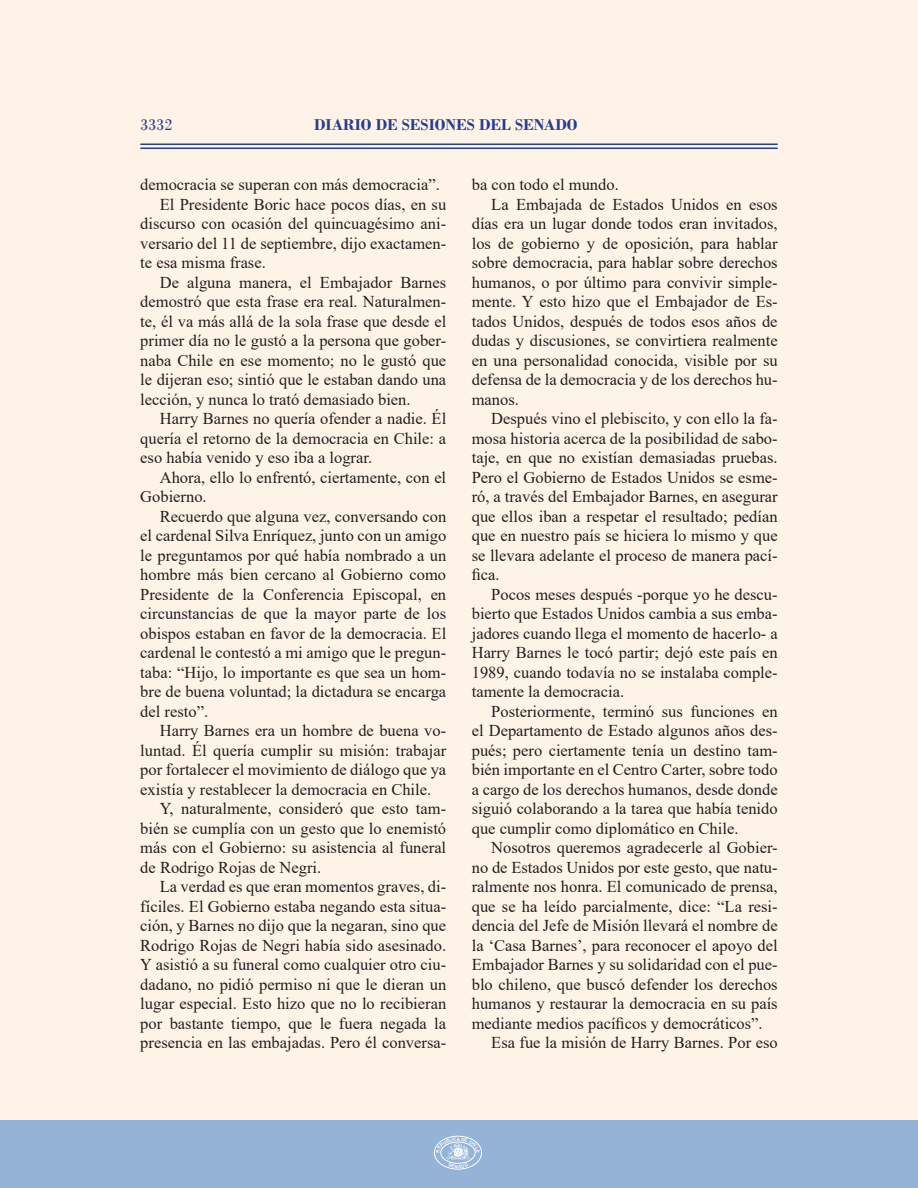
<style>
.page{position:relative;width:918px;height:1188px;background:#fff}
.page>*{position:absolute;margin:0;border:0;box-sizing:border-box;transform-origin:0 0}
.Párrafo_Texto_Sesión{font:16.5px/19.5px "Times New Roman";color:#231f20;text-align:justify}
.t1{font:700 16.5px "Bodoni";color:#253f8e}
.t2{font:16.5px "Bodoni";color:#253f8e}
.t3{font:700 4.5px "Arial";color:#fff}
</style>
<div class="page">
<div style="left:0;top:1120px;width:918px;height:68px;background:#95b3d7"></div>
<div style="left:434px;top:1136px;width:48px;height:33px;border:1px solid #fff;border-radius:50%"></div>
<hr style="left:140px;top:148px;width:638px;height:1px;background:#253f8e">
<hr style="left:140px;top:144px;width:638px;height:1px;background:#253f8e">
<svg style="left:436px;top:1137px;width:44px;height:31px"></svg>
<p class="t2" style="left:140px;top:115px;width:34px">3332</p>
<p class="t1" style="left:314px;top:114px;width:265px">DIARIO DE SESIONES DEL SENADO</p>
<p class="Párrafo_Texto_Sesión" style="left:140px;top:174px;width:301px">democracia se superan con más democracia”.</p>
<p class="Párrafo_Texto_Sesión" style="left:140px;top:194px;width:307px;text-indent:20px">El Presidente Boric hace pocos días, en su discurso con ocasión del quincuagésimo ani&shy;versario del 11 de septiembre, dijo exactamen&shy;te esa misma frase.</p>
<p class="Párrafo_Texto_Sesión" style="left:140px;top:272px;width:307px;text-indent:20px">De alguna manera, el Embajador Barnes demostró que esta frase era real. Naturalmen&shy;te, él va más allá de la sola frase que desde el primer día no le gustó a la persona que gober&shy;naba Chile en ese momento; no le gustó que le dijeran eso; sintió que le estaban dando una lección, y nunca lo trató demasiado bien.</p>
<p class="Párrafo_Texto_Sesión" style="left:140px;top:408px;width:307px;text-indent:20px">Harry Barnes no quería ofender a nadie. Él quería el retorno de la democracia en Chile: a eso había venido y eso iba a lograr.</p>
<p class="Párrafo_Texto_Sesión" style="left:140px;top:467px;width:307px;text-indent:20px">Ahora, ello lo enfrentó, ciertamente, con el<br>Gobierno.</p>
<p class="Párrafo_Texto_Sesión" style="left:140px;top:506px;width:307px;text-indent:20px">Recuerdo que alguna vez, conversando con el cardenal Silva Enríquez, junto con un amigo le preguntamos por qué había nombrado a un hombre más bien cercano al Gobierno como Presidente de la Conferencia Episcopal, en circunstancias de que la mayor parte de los obispos estaban en favor de la democracia. El cardenal le contestó a mi amigo que le pregun&shy;taba: “Hijo, lo importante es que sea un hom&shy;bre de buena voluntad; la dictadura se encarga del resto”.</p>
<p class="Párrafo_Texto_Sesión" style="left:140px;top:720px;width:307px;text-indent:20px">Harry Barnes era un hombre de buena vo&shy;luntad. Él quería cumplir su misión: trabajar por fortalecer el movimiento de diálogo que ya existía y restablecer la democracia en Chile.</p>
<p class="Párrafo_Texto_Sesión" style="left:140px;top:798px;width:307px;text-indent:20px">Y, naturalmente, consideró que esto tam&shy;bién se cumplía con un gesto que lo enemistó más con el Gobierno: su asistencia al funeral de Rodrigo Rojas de Negri.</p>
<p class="Párrafo_Texto_Sesión" style="left:140px;top:876px;width:307px;text-indent:20px">La verdad es que eran momentos graves, di&shy;fíciles. El Gobierno estaba negando esta situa&shy;ción, y Barnes no dijo que la negaran, sino que Rodrigo Rojas de Negri había sido asesinado.<br>Y asistió a su funeral como cualquier otro ciu&shy;dadano, no pidió permiso ni que le dieran un lugar especial. Esto hizo que no lo recibieran por bastante tiempo, que le fuera negada la presencia en las embajadas. Pero él conversa-</p>
<p class="Párrafo_Texto_Sesión" style="left:472px;top:174px;width:149px">ba con todo el mundo.</p>
<p class="Párrafo_Texto_Sesión" style="left:472px;top:194px;width:307px;text-indent:20px">La Embajada de Estados Unidos en esos días era un lugar donde todos eran invitados, los de gobierno y de oposición, para hablar sobre democracia, para hablar sobre derechos humanos, o por último para convivir simple&shy;mente. Y esto hizo que el Embajador de Es&shy;tados Unidos, después de todos esos años de dudas y discusiones, se convirtiera realmente en una personalidad conocida, visible por su defensa de la democracia y de los derechos hu&shy;manos.</p>
<p class="Párrafo_Texto_Sesión" style="left:472px;top:408px;width:307px;text-indent:20px">Después vino el plebiscito, y con ello la fa&shy;mosa historia acerca de la posibilidad de sabo&shy;taje, en que no existían demasiadas pruebas.<br>Pero el Gobierno de Estados Unidos se esme&shy;ró, a través del Embajador Barnes, en asegurar que ellos iban a respetar el resultado; pedían que en nuestro país se hiciera lo mismo y que se llevara adelante el proceso de manera pací&shy;fica.</p>
<p class="Párrafo_Texto_Sesión" style="left:472px;top:584px;width:307px;text-indent:20px">Pocos meses después -porque yo he descu&shy;bierto que Estados Unidos cambia a sus emba&shy;jadores cuando llega el momento de hacerlo- a Harry Barnes le tocó partir; dejó este país en 1989, cuando todavía no se instalaba comple&shy;tamente la democracia.</p>
<p class="Párrafo_Texto_Sesión" style="left:472px;top:701px;width:307px;text-indent:20px">Posteriormente, terminó sus funciones en el Departamento de Estado algunos años des&shy;pués; pero ciertamente tenía un destino tam&shy;bién importante en el Centro Carter, sobre todo a cargo de los derechos humanos, desde donde siguió colaborando a la tarea que había tenido que cumplir como diplomático en Chile.</p>
<p class="Párrafo_Texto_Sesión" style="left:472px;top:837px;width:307px;text-indent:20px">Nosotros queremos agradecerle al Gobier&shy;no de Estados Unidos por este gesto, que natu&shy;ralmente nos honra. El comunicado de prensa, que se ha leído parcialmente, dice: “La resi&shy;dencia del Jefe de Misión llevará el nombre de la ‘Casa Barnes’, para reconocer el apoyo del Embajador Barnes y su solidaridad con el pue&shy;blo chileno, que buscó defender los derechos humanos y restaurar la democracia en su país mediante medios pacíficos y democráticos”.</p>
<p class="Párrafo_Texto_Sesión" style="left:491px;top:1032px;width:288px">Esa fue la misión de Harry Barnes. Por eso</p>
<p class="t3" style="left:457px;top:1136px;width:5px">A</p>
</div>
